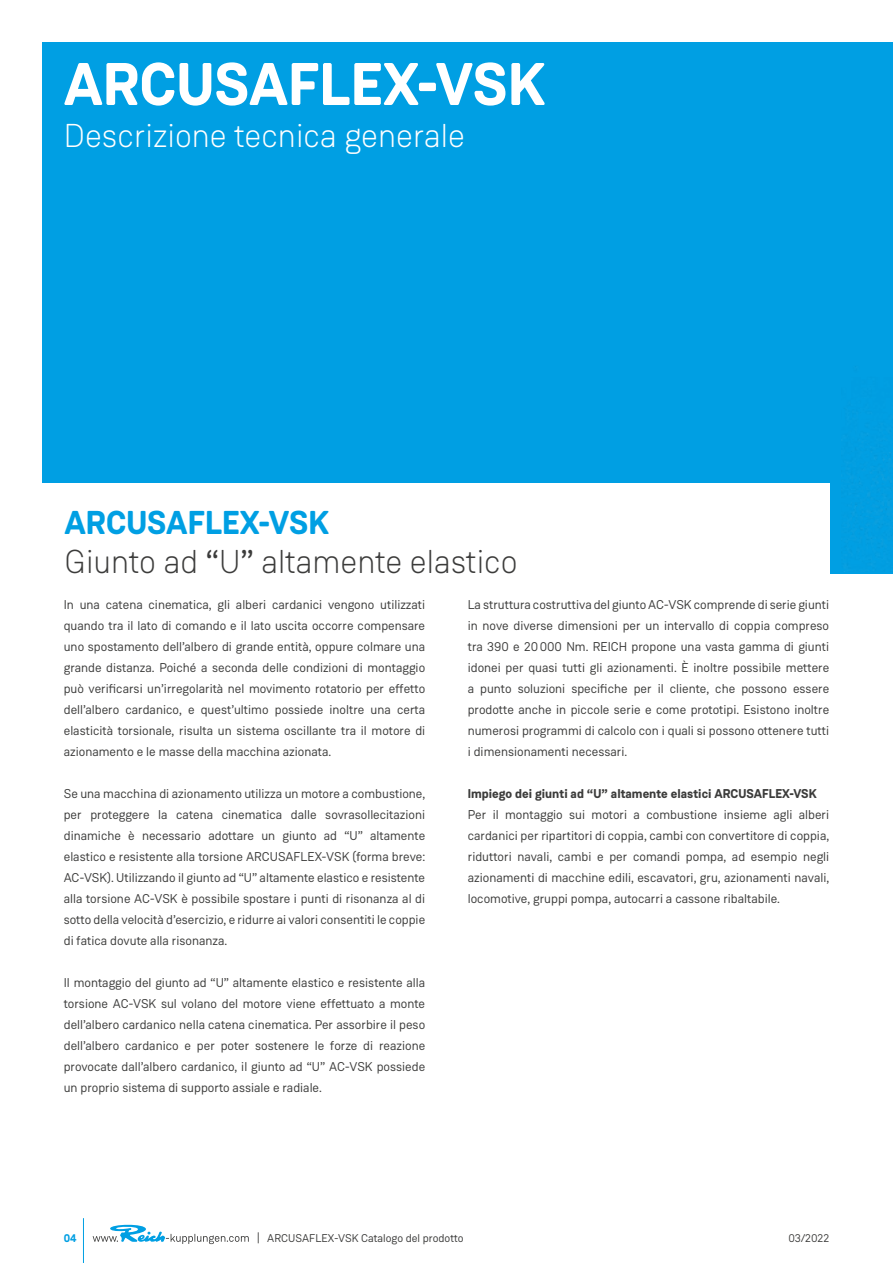
<style>
.page{position:relative;width:893px;height:1263px;background:#fff}
.page>*{position:absolute;margin:0;border:0;box-sizing:border-box;transform-origin:0 0}
.t1{font:700 60px "Weissenhof Grotesk";color:#fff}
.t2{font:300 33px/39px "Weissenhof Grotesk";color:#3c3c3b}
.t3{font:300 33px "Weissenhof Grotesk";color:#fff}
.t4{font:12.75px/21px "Weissenhof Grotesk";color:#3c3c3b;text-align:justify}
.t5{font:700 12.75px "Weissenhof Grotesk";color:#3c3c3b}
.t6{font:11.25px "Weissenhof Grotesk";color:#3c3c3b}
.t7{font:700 11.25px "Weissenhof Grotesk";color:#009fe3}
.s1{font-weight:700;color:#009fe3}
.s2{font-weight:400}
</style>
<div class="page">
<hr style="left:83px;top:1218px;width:1px;height:45px;background:#009fe3">
<svg style="left:93px;top:1224px;width:156px;height:20px"></svg>
<div style="left:43px;top:43px;width:850px;height:531px;background:#009fe3"></div>
<div style="left:0;top:483px;width:829px;height:105px;background:#fff"></div>
<h1 class="t1" style="left:64px;top:46px;width:484px">ARCUSAFLEX-VSK</h1>
<h2 class="t3" style="left:64px;top:116px;width:403px">Descrizione tecnica generale</h2>
<h2 class="t2" style="left:64px;top:503px;width:455px"><span class="s1">ARCUSAFLEX-VSK<br></span>Giunto ad <span class="s2">“</span>U<span class="s2">”</span> altamente elastico</h2>
<p class="t4" style="left:64px;top:594px;width:363px">In una catena cinematica, gli alberi cardanici vengono utilizzati quando tra il lato di comando e il lato uscita occorre compensare uno spostamento dell’albero di grande entità, oppure colmare una grande distanza. Poiché a seconda delle condizioni di montaggio può verificarsi un’irregolarità nel movimento rotatorio per effetto dell’albero cardanico, e quest’ultimo possiede inoltre una certa elasticità torsionale, risulta un sistema oscillante tra il motore di azionamento e le masse della macchina azionata.</p>
<p class="t4" style="left:64px;top:783px;width:363px">Se una macchina di azionamento utilizza un motore a combustione, per proteggere la catena cinematica dalle sovrasollecitazioni dinamiche è necessario adottare un giunto ad “U” altamente elastico e resistente alla torsione ARCUSAFLEX-VSK (forma breve:<br>AC-VSK). Utilizzando il giunto ad “U” altamente elastico e resistente alla torsione AC-VSK è possibile spostare i punti di risonanza al di sotto della velocità d’esercizio, e ridurre ai valori consentiti le coppie di fatica dovute alla risonanza.</p>
<p class="t4" style="left:64px;top:972px;width:363px">Il montaggio del giunto ad “U” altamente elastico e resistente alla torsione AC-VSK sul volano del motore viene effettuato a monte dell’albero cardanico nella catena cinematica. Per assorbire il peso dell’albero cardanico e per poter sostenere le forze di reazione provocate dall’albero cardanico, il giunto ad “U” AC-VSK possiede un proprio sistema di supporto assiale e radiale.</p>
<p class="t4" style="left:468px;top:594px;width:363px">La struttura costruttiva del giunto AC-VSK comprende di serie giunti in nove diverse dimensioni per un intervallo di coppia compreso tra 390 e 20000 Nm. REICH propone una vasta gamma di giunti idonei per quasi tutti gli azionamenti. È inoltre possibile mettere a punto soluzioni specifiche per il cliente, che possono essere prodotte anche in piccole serie e come prototipi. Esistono inoltre numerosi programmi di calcolo con i quali si possono ottenere tutti i dimensionamenti necessari.</p>
<p class="t5" style="left:468px;top:786px;width:351px">Impiego dei giunti ad “U” altamente elastici ARCUSAFLEX-VSK</p>
<p class="t4" style="left:468px;top:804px;width:363px">Per il montaggio sui motori a combustione insieme agli alberi cardanici per ripartitori di coppia, cambi con convertitore di coppia, riduttori navali, cambi e per comandi pompa, ad esempio negli azionamenti di macchine edili, escavatori, gru, azionamenti navali, locomotive, gruppi pompa, autocarri a cassone ribaltabile.</p>
<p class="t7" style="left:64px;top:1231px;width:14px">04</p>
<p class="t6" style="left:267px;top:1231px;width:198px">ARCUSAFLEX-VSK Catalogo del prodotto</p>
<p class="t6" style="left:788px;top:1231px;width:42px">03/2022</p>
</div>
